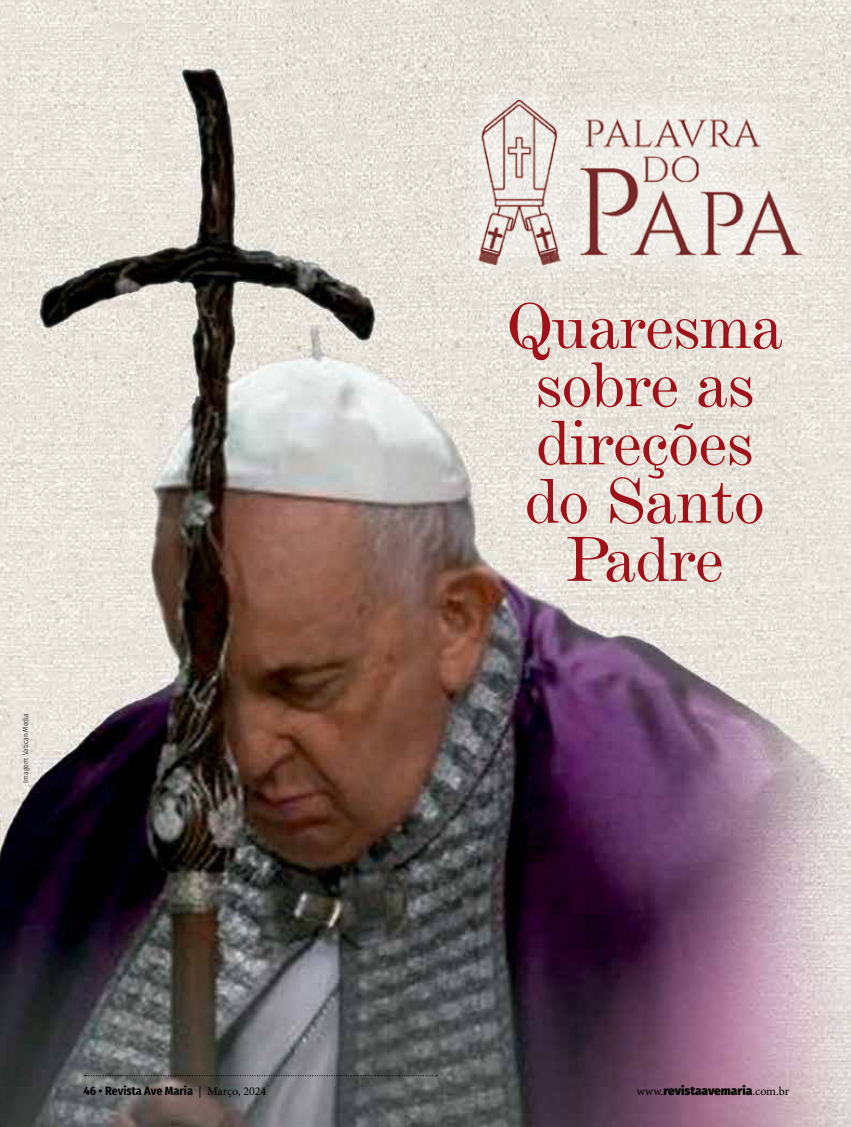
<style>
.page{position:relative;width:851px;height:1127px;background:#fff}
.page>*{position:absolute;margin:0;border:0;box-sizing:border-box;transform-origin:0 0}
.t1{font:66.3px/58.2px "De Vinne BT Text";color:#a0121a;text-align:center}
.t2{font:700 12px "Fira Sans Condensed";color:#000}
.t3{font:900 12px "Fira Sans";color:#000}
.t4{font:300 7.5px "Fira Sans Condensed";color:#000}
.s1{font-family:"Minion Pro";font-weight:400}
</style>
<div class="page">
<img style="left:0;top:0;width:850px;height:1127px">
<img style="left:449px;top:72px;width:391px;height:220px">
<svg style="left:84px;top:1075px;width:353px;height:1px"></svg>
<p class="t4" style="left:20px;top:782px;width:71px;rotate:-90deg">Imagem: Vatican Media</p>
<p class="t1" style="left:507px;top:296px;width:277px">Quaresma sobre as direções do Santo<br>Padre</p>
<p class="t2" style="left:84px;top:1081px;width:184px">46 • Revista Ave Maria <span class="s1">| Março, 2024</span></p>
<p class="t3" style="left:636px;top:1080px;width:154px"><span class="s1">www.</span>revistaavemaria<span class="s1">.com.br</span></p>
</div>
